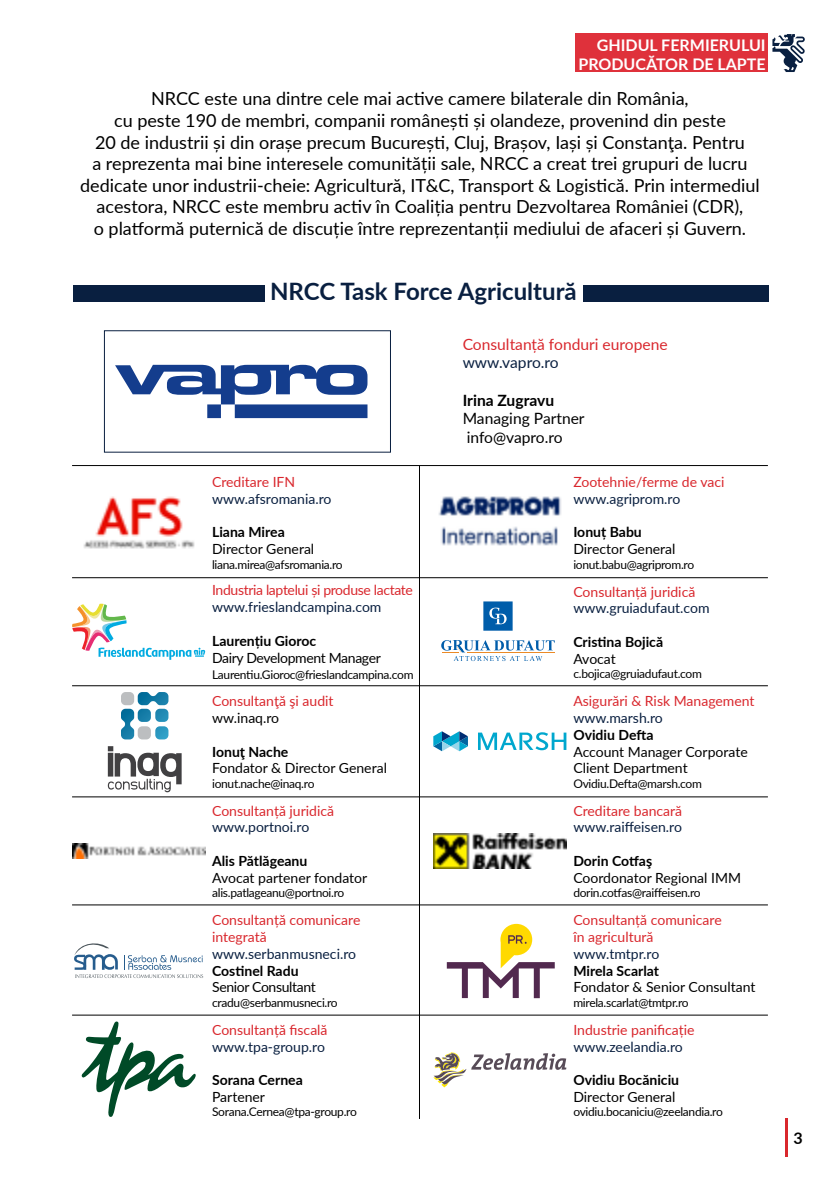
<style>
.page{position:relative;width:840px;height:1191px;background:#fff}
.page>*{position:absolute;margin:0;border:0;box-sizing:border-box;transform-origin:0 0}
.t1{font:700 24px "Lato";color:#091f40}
.t2{font:18px/21.6px "Lato";color:#000;text-align:center}
.t3{font:700 16px/19.2px "Lato";color:#fff;text-align:right}
.t4{font:700 16px "Lato";color:#000}
.t5{font:15.6px/18.8px "Lato";color:#000}
.t6{font:15.6px "Lato";color:#d9272d}
.t7{font:15.6px "Lato";color:#091f40}
.t8{font:700 15.6px "Lato";color:#000}
.t9{font:14px/16.8px "Lato";color:#d9272d}
.t10{font:14px/16.8px "Lato";color:#000}
.t11{font:14px "Lato";color:#091f40}
.t12{font:700 14px "Lato";color:#000}
.t13{font:14px "Lato";letter-spacing:-.025em;color:#000}
.t14{font:14px "Lato";letter-spacing:-.025em;color:#d9272d}
.t15{font:12px "Lato";letter-spacing:-.025em;color:#000}
</style>
<div class="page">
<div style="left:575px;top:33px;width:192px;height:39px;background:#df313b"></div>
<hr style="left:785px;top:1118px;width:2px;height:39px;background:#d9272d">
<svg style="left:772px;top:34px;width:32px;height:38px"></svg>
<img style="left:83px;top:496px;width:112px;height:53px">
<svg style="left:115px;top:365px;width:252px;height:53px"></svg>
<div style="left:104px;top:330px;width:287px;height:122px;border:1px solid #091f40"></div>
<img style="left:438px;top:496px;width:123px;height:50px">
<svg style="left:72px;top:603px;width:133px;height:57px"></svg>
<svg style="left:433px;top:731px;width:34px;height:20px"></svg>
<svg style="left:478px;top:732px;width:88px;height:18px"></svg>
<img style="left:72px;top:843px;width:133px;height:15px">
<img style="left:433px;top:833px;width:133px;height:35px">
<svg style="left:433px;top:1052px;width:133px;height:35px"></svg>
<svg style="left:81px;top:1021px;width:115px;height:96px"></svg>
<hr style="left:72px;top:465px;width:695px;height:1px;background:#000">
<hr style="left:72px;top:577px;width:695px;height:1px;background:#000">
<hr style="left:72px;top:796px;width:695px;height:1px;background:#000">
<hr style="left:72px;top:685px;width:695px;height:1px;background:#000">
<hr style="left:72px;top:904px;width:695px;height:1px;background:#000">
<hr style="left:72px;top:1014px;width:695px;height:1px;background:#000">
<hr style="left:419px;top:466px;width:1px;height:653px;background:#000">
<svg style="left:121px;top:692px;width:47px;height:47px"></svg>
<div style="left:121px;top:692px;width:13px;height:13px;background:#bcbec0;border-radius:5px"></div>
<div style="left:138px;top:726px;width:13px;height:13px;background:#bcbec0;border-radius:5px"></div>
<svg style="left:108px;top:746px;width:73px;height:46px"></svg>
<svg style="left:74px;top:943px;width:129px;height:35px"></svg>
<svg style="left:446px;top:924px;width:108px;height:74px"></svg>
<div style="left:73px;top:285px;width:191px;height:16px;background:#091f40"></div>
<div style="left:583px;top:285px;width:185px;height:16px;background:#091f40"></div>
<svg style="left:483px;top:601px;width:29px;height:29px"></svg>
<svg style="left:441px;top:640px;width:113px;height:21px"></svg>
<p class="t3" style="left:578px;top:34px;width:189px">GHIDUL FERMIERULUI<br>PRODUCĂTOR DE LAPTE</p>
<p class="t2" style="left:80px;top:87px;width:680px">NRCC este una dintre cele mai active camere bilaterale din România,<br>cu peste 190 de membri, companii românești și olandeze, provenind din peste<br>20 de industrii și din orașe precum București, Cluj, Brașov, Iași și Constanţa. Pentru<br>a reprezenta mai bine interesele comunității sale, NRCC a creat trei grupuri de lucru dedicate unor industrii-cheie: Agricultură, IT&amp;C, Transport &amp; Logistică. Prin intermediul acestora, NRCC este membru activ în Coaliția pentru Dezvoltarea României (CDR),<br>o platformă puternică de discuție între reprezentanții mediului de afaceri și Guvern.</p>
<h1 class="t1" style="left:270px;top:274px;width:308px">NRCC Task Force Agricultură</h1>
<p class="t9" style="left:212px;top:473px;width:84px">Creditare IFN</p>
<p class="t11" style="left:212px;top:489px;width:121px">www.afsromania.ro</p>
<p class="t12" style="left:212px;top:522px;width:74px">Liana Mirea</p>
<p class="t10" style="left:212px;top:540px;width:104px">Director General</p>
<p class="t15" style="left:212px;top:555px;width:132px">liana.mirea@afsromania.ro</p>
<p class="t14" style="left:212px;top:580px;width:202px">Industria laptelui și produse lactate</p>
<p class="t11" style="left:212px;top:597px;width:171px">www.frieslandcampina.com</p>
<p class="t12" style="left:212px;top:630px;width:106px">Laurențiu Gioroc</p>
<p class="t13" style="left:212px;top:647px;width:170px">Dairy Development Manager</p>
<p class="t15" style="left:212px;top:666px;width:203px">Laurentiu.Gioroc@frieslandcampina.com</p>
<p class="t9" style="left:212px;top:692px;width:123px">Consultanţă şi audit</p>
<p class="t10" style="left:212px;top:709px;width:69px">ww.inaq.ro</p>
<p class="t12" style="left:212px;top:741px;width:78px">Ionuţ Nache</p>
<p class="t10" style="left:212px;top:759px;width:176px">Fondator &amp; Director General</p>
<p class="t15" style="left:212px;top:774px;width:104px">ionut.nache@inaq.ro</p>
<p class="t9" style="left:212px;top:801px;width:123px">Consultanță juridică</p>
<p class="t11" style="left:212px;top:817px;width:99px">www.portnoi.ro</p>
<p class="t12" style="left:212px;top:850px;width:97px">Alis Pătlăgeanu</p>
<p class="t10" style="left:212px;top:868px;width:157px">Avocat partener fondator</p>
<p class="t15" style="left:212px;top:884px;width:134px">alis.patlageanu@portnoi.ro</p>
<p class="t9" style="left:212px;top:911px;width:150px">Consultanță comunicare integrată</p>
<p class="t11" style="left:212px;top:943px;width:145px">www.serbanmusneci.ro</p>
<p class="t12" style="left:212px;top:960px;width:88px">Costinel Radu</p>
<p class="t13" style="left:212px;top:977px;width:105px">Senior Consultant</p>
<p class="t15" style="left:212px;top:993px;width:127px">cradu@serbanmusneci.ro</p>
<p class="t9" style="left:212px;top:1020px;width:117px">Consultanță fiscală</p>
<p class="t11" style="left:212px;top:1036px;width:114px">www.tpa-group.ro</p>
<p class="t12" style="left:212px;top:1069px;width:92px">Sorana Cernea</p>
<p class="t10" style="left:212px;top:1087px;width:54px">Partener</p>
<p class="t15" style="left:212px;top:1103px;width:146px">Sorana.Cernea@tpa-group.ro</p>
<p class="t6" style="left:462px;top:333px;width:206px">Consultanță fonduri europene</p>
<p class="t7" style="left:462px;top:351px;width:97px">www.vapro.ro</p>
<p class="t8" style="left:462px;top:388px;width:93px">Irina Zugravu</p>
<p class="t5" style="left:462px;top:409px;width:123px">Managing Partner info@vapro.ro</p>
<p class="t9" style="left:573px;top:473px;width:152px">Zootehnie/ferme de vaci</p>
<p class="t11" style="left:573px;top:489px;width:108px">www.agriprom.ro</p>
<p class="t12" style="left:573px;top:522px;width:70px">Ionuț Babu</p>
<p class="t10" style="left:573px;top:540px;width:104px">Director General</p>
<p class="t15" style="left:573px;top:555px;width:122px">ionut.babu@agriprom.ro</p>
<p class="t9" style="left:573px;top:582px;width:123px">Consultanță juridică</p>
<p class="t11" style="left:573px;top:598px;width:138px">www.gruiadufaut.com</p>
<p class="t12" style="left:573px;top:631px;width:91px">Cristina Bojică</p>
<p class="t10" style="left:573px;top:649px;width:44px">Avocat</p>
<p class="t15" style="left:573px;top:665px;width:130px">c.bojica@gruiadufaut.com</p>
<p class="t9" style="left:573px;top:692px;width:183px">Asigurări &amp; Risk Management</p>
<p class="t11" style="left:573px;top:708px;width:91px">www.marsh.ro</p>
<p class="t12" style="left:573px;top:724px;width:81px">Ovidiu Defta</p>
<p class="t10" style="left:573px;top:742px;width:176px">Account Manager Corporate<br>Client Department</p>
<p class="t15" style="left:573px;top:774px;width:130px">Ovidiu.Defta@marsh.com</p>
<p class="t9" style="left:573px;top:801px;width:110px">Creditare bancară</p>
<p class="t11" style="left:573px;top:817px;width:110px">www.raiffeisen.ro</p>
<p class="t12" style="left:573px;top:850px;width:80px">Dorin Cotfaş</p>
<p class="t10" style="left:573px;top:868px;width:169px">Coordonator Regional IMM</p>
<p class="t15" style="left:573px;top:884px;width:129px">dorin.cotfas@raiffeisen.ro</p>
<p class="t9" style="left:573px;top:911px;width:150px">Consultanță comunicare în agricultură</p>
<p class="t11" style="left:573px;top:943px;width:87px">www.tmtpr.ro</p>
<p class="t12" style="left:573px;top:960px;width:87px">Mirela Scarlat</p>
<p class="t10" style="left:573px;top:978px;width:183px">Fondator &amp; Senior Consultant</p>
<p class="t15" style="left:573px;top:993px;width:117px">mirela.scarlat@tmtpr.ro</p>
<p class="t9" style="left:573px;top:1020px;width:123px">Industrie panificație</p>
<p class="t11" style="left:573px;top:1036px;width:111px">www.zeelandia.ro</p>
<p class="t12" style="left:573px;top:1069px;width:107px">Ovidiu Bocăniciu</p>
<p class="t10" style="left:573px;top:1087px;width:104px">Director General</p>
<p class="t15" style="left:573px;top:1103px;width:151px">ovidiu.bocaniciu@zeelandia.ro</p>
<p class="t4" style="left:793px;top:1126px;width:11px">3</p>
</div>
